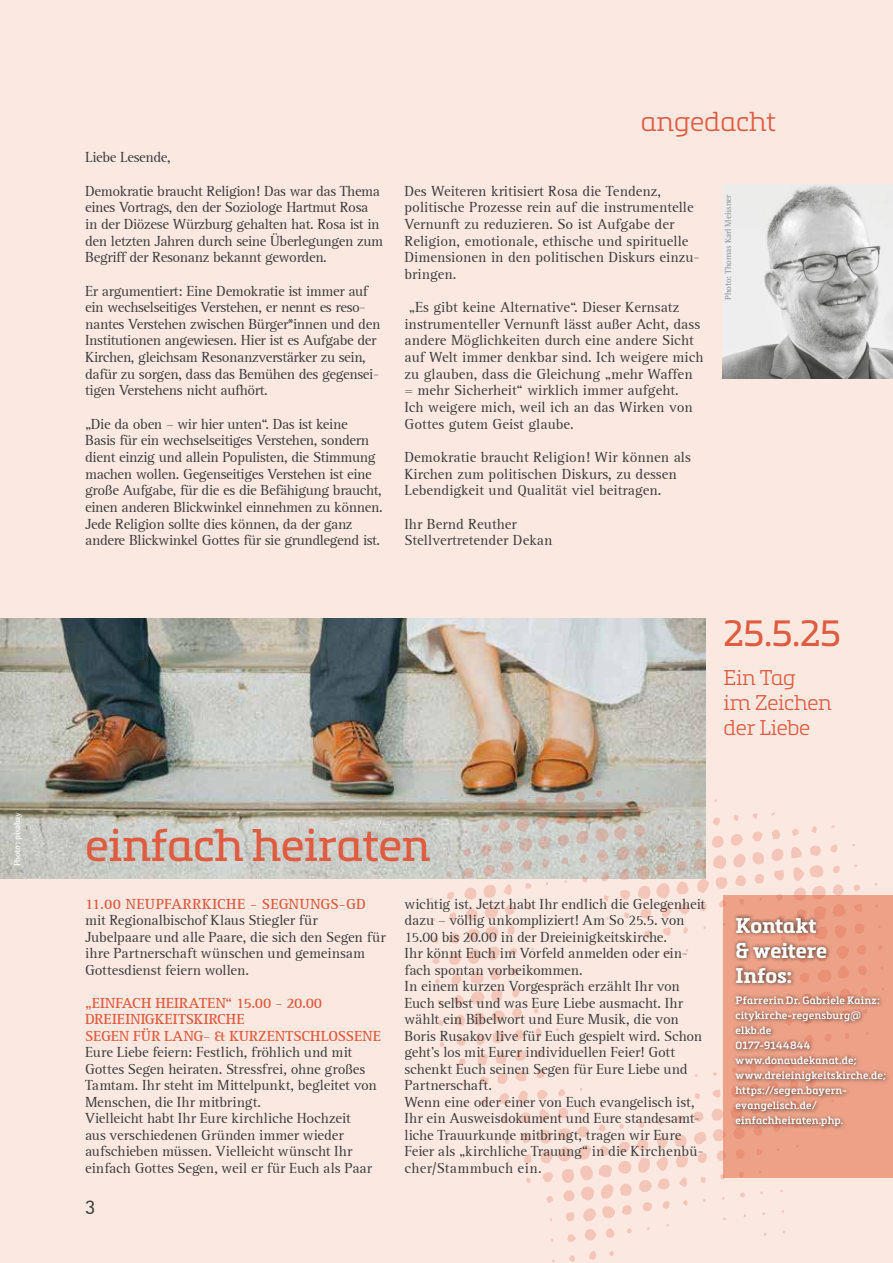
<style>
.page{position:relative;width:893px;height:1263px;background:#fbe9e1}
.page>*{position:absolute;margin:0;border:0;box-sizing:border-box;transform-origin:0 0}
.t1{font:45px "Metronic Slab Pro";letter-spacing:-.01em;color:#df5c41}
.t2{font:36px "Metronic Slab Pro";color:#df5c41}
.t3{font:300 27px "Metronic Slab Pro";color:#df5c41}
.t4{font:300 21px/25.2px "Metronic Slab Pro";letter-spacing:-.01em;color:#df5c41}
.t5{font:700 21px/25.2px "Metronic Slab Pro";letter-spacing:-.01em;color:#fff}
.t6{font:21px "Rotis Sans Serif 55";color:#3c3c3b}
.t7{font:15px/16.6px "Rotis Serif";letter-spacing:-.01em;color:#3c3c3b}
.t8{font:700 15px/16.5px "Rotis Serif";letter-spacing:.01em;color:#df5c41}
.t9{font:600 10.5px/15px "Metronic Slab Pro";letter-spacing:.015em;color:#fff}
.t10{font:700 9px "Rotis Semi Serif";letter-spacing:-.025em;color:#9d9d9c}
.t11{font:700 9px "Rotis Semi Serif";letter-spacing:-.025em;color:#fff}
</style>
<div class="page">
<img style="left:723px;top:185px;width:170px;height:194px">
<div style="left:724px;top:895px;width:169px;height:283px;background:#eda288"></div>
<img style="left:0;top:619px;width:706px;height:259px">
<svg style="left:609px;top:1251px;width:5px;height:5px"></svg>
<svg style="left:430px;top:774px;width:448px;height:468px"></svg>
<svg style="left:589px;top:1251px;width:7px;height:9px"></svg>
<svg style="left:569px;top:1255px;width:6px;height:7px"></svg>
<div style="left:732px;top:914px;width:159px;height:217px;background:#000;opacity:.75"></div>
<p class="t11" style="left:12px;top:866px;width:56px;rotate:-90deg">Photo: pixabay</p>
<p class="t7" style="left:85px;top:149px;width:87px">Liebe Lesende,</p>
<p class="t7" style="left:85px;top:183px;width:299px">Demokratie braucht Religion! Das war das Thema eines Vortrags, den der Soziologe Hartmut Rosa in der Diözese Würzburg gehalten hat. Rosa ist in den letzten Jahren durch seine Überlegungen zum Begriff der Resonanz bekannt geworden.</p>
<p class="t7" style="left:85px;top:283px;width:297px">Er argumentiert: Eine Demokratie ist immer auf ein wechselseitiges Verstehen, er nennt es reso&shy;nantes Verstehen zwischen Bürger*innen und den Institutionen angewiesen. Hier ist es Aufgabe der Kirchen, gleichsam Resonanzverstärker zu sein, dafür zu sorgen, dass das Bemühen des gegensei&shy;tigen Verstehens nicht aufhört.</p>
<p class="t7" style="left:85px;top:416px;width:299px">„Die da oben – wir hier unten“. Das ist keine<br>Basis für ein wechselseitiges Verstehen, sondern dient einzig und allein Populisten, die Stimmung machen wollen. Gegenseitiges Verstehen ist eine große Aufgabe, für die es die Befähigung braucht, einen anderen Blickwinkel einnehmen zu können.<br>Jede Religion sollte dies können, da der ganz andere Blickwinkel Gottes für sie grundlegend ist.</p>
<h3 class="t3" style="left:641px;top:103px;width:136px">angedacht</h3>
<p class="t7" style="left:404px;top:183px;width:297px">Des Weiteren kritisiert Rosa die Tendenz, politische Prozesse rein auf die instrumentelle Vernunft zu reduzieren. So ist Aufgabe der Religion, emotionale, ethische und spirituelle Dimensionen in den politischen Diskurs einzu&shy;bringen.</p>
<p class="t7" style="left:404px;top:299px;width:301px">„Es gibt keine Alternative“. Dieser Kernsatz instrumenteller Vernunft lässt außer Acht, dass andere Möglichkeiten durch eine andere Sicht auf Welt immer denkbar sind. Ich weigere mich zu glauben, dass die Gleichung „mehr Waffen = mehr Sicherheit“ wirklich immer aufgeht.<br>Ich weigere mich, weil ich an das Wirken von Gottes gutem Geist glaube.</p>
<p class="t7" style="left:404px;top:449px;width:288px">Demokratie braucht Religion! Wir können als<br>Kirchen zum politischen Diskurs, zu dessen<br>Lebendigkeit und Qualität viel beitragen.</p>
<p class="t7" style="left:404px;top:516px;width:149px">Ihr Bernd Reuther<br>Stellvertretender Dekan</p>
<p class="t10" style="left:723px;top:300px;width:107px;rotate:-90deg">Photo: Thomas Karl Meissner</p>
<h2 class="t2" style="left:724px;top:607px;width:119px">25.5.25</h2>
<h3 class="t4" style="left:724px;top:664px;width:110px">Ein Tag<br>im Zeichen der Liebe</h3>
<h1 class="t1" style="left:85px;top:813px;width:347px">einfach heiraten</h1>
<p class="t8" style="left:85px;top:896px;width:282px">11.00 NEUPFARRKICHE - SEGNUNGS-GD</p>
<p class="t7" style="left:85px;top:912px;width:302px">mit Regionalbischof Klaus Stiegler für Jubelpaare und alle Paare, die sich den Segen für ihre Partnerschaft wünschen und gemeinsam Gottesdienst feiern wollen.</p>
<p class="t8" style="left:85px;top:995px;width:298px">„EINFACH HEIRATEN“ 15.00 - 20.00<br>DREIEINIGKEITSKIRCHE<br>SEGEN FÜR LANG- &amp; KURZENTSCHLOSSENE</p>
<p class="t7" style="left:85px;top:1044px;width:293px">Eure Liebe feiern: Festlich, fröhlich und mit Gottes Segen heiraten. Stressfrei, ohne großes Tamtam. Ihr steht im Mittelpunkt, begleitet von Menschen, die Ihr mitbringt.<br>Vielleicht habt Ihr Eure kirchliche Hochzeit<br>aus verschiedenen Gründen immer wieder aufschieben müssen. Vielleicht wünscht Ihr einfach Gottes Segen, weil er für Euch als Paar</p>
<p class="t7" style="left:404px;top:896px;width:302px">wichtig ist. Jetzt habt Ihr endlich die Gelegenheit dazu – völlig unkompliziert! Am So 25.5. von 15.00 bis 20.00 in der Dreieinigkeitskirche.<br>Ihr könnt Euch im Vorfeld anmelden oder ein&shy;fach spontan vorbeikommen.<br>In einem kurzen Vorgespräch erzählt Ihr von Euch selbst und was Eure Liebe ausmacht. Ihr wählt ein Bibelwort und Eure Musik, die von Boris Rusakov live für Euch gespielt wird. Schon geht’s los mit Eurer individuellen Feier! Gott schenkt Euch seinen Segen für Eure Liebe und Partnerschaft.<br>Wenn eine oder einer von Euch evangelisch ist, Ihr ein Ausweisdokument und Eure standesamt&shy;liche Trauurkunde mitbringt, tragen wir Eure Feier als „kirchliche Trauung“ in die Kirchenbü&shy;cher/Stammbuch ein.</p>
<h3 class="t6" style="left:85px;top:1195px;width:12px">3</h3>
<h3 class="t5" style="left:735px;top:912px;width:93px">Kontakt &amp; weitere<br>Infos:</h3>
<p class="t9" style="left:735px;top:992px;width:152px">Pfarrerin Dr. Gabriele Kainz: citykirche-regensburg@ elkb.de<br>0177-9144844 www.donaudekanat.de; www.dreieinigkeitskirche.de; https://segen.bayern&shy;evangelisch.de/ einfachheiraten.php.</p>
</div>
